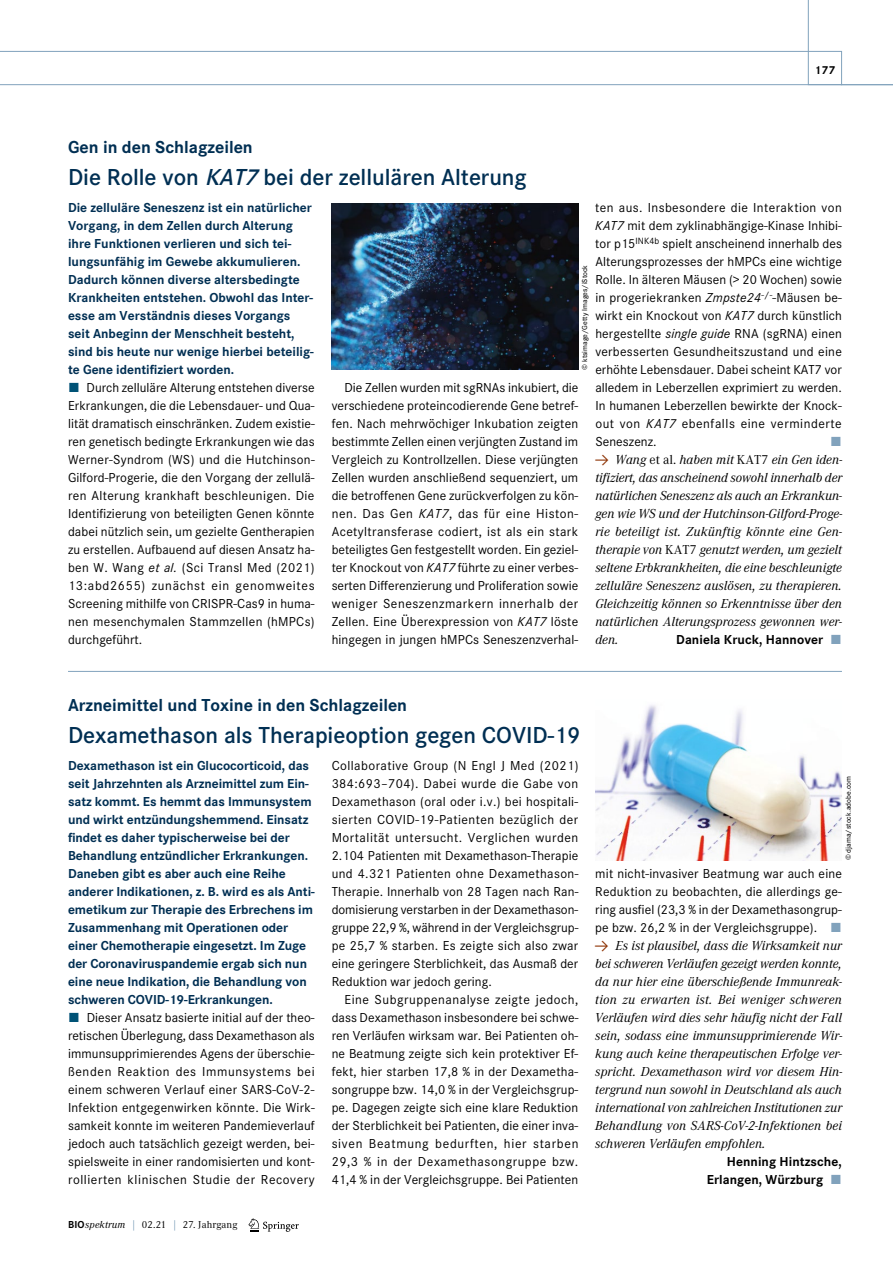
<style>
.page{position:relative;width:893px;height:1263px;background:#fff}
.page>*{position:absolute;margin:0;border:0;box-sizing:border-box;transform-origin:0 0}
.t1{font:600 24px "Corporate S";letter-spacing:-.005em;color:#002f53}
.t2{font:700 18px "Corporate S";color:#002f53}
.t3{font:13.5px/18px "Corporate S";letter-spacing:.005em;color:#000;text-align:justify}
.t4{font:700 13.5px/18px "Corporate S";letter-spacing:-.005em;color:#002f53}
.t5{font:italic 13.5px/18px "Corporate A";letter-spacing:.01em;color:#000;text-align:justify}
.t6{font:700 13.5px/18px "Corporate S";letter-spacing:.005em;color:#000;text-align:right}
.t7{font:13.5px "The Sans Expert";color:#81a2bc}
.t8{font:700 12px "Corporate S";color:#000}
.t9{font:10.5px "Corporate A";letter-spacing:.015em;color:#000}
.t10{font:500 7.5px "Corporate S";letter-spacing:.005em;color:#000}
.s1{font-style:italic}
.s2{font-weight:700;color:#002f53}
.s3{font-family:"The Sans Expert";color:#005276}
.s4{font-family:"The Sans Expert";font-style:normal;color:#8c3000}
.s5{font-style:normal}
.s6{font-family:"The Sans Expert";font-weight:400;color:#81a2bc}
.s7{font-family:"The Sans Expert";font-weight:400;color:#005276}
.s8{font-weight:400;color:#000}
.s9{font-family:"Corporate S";font-weight:700}
.s10{color:#628caa}
.s11{font-family:"The Sans Expert";color:#81a2bc}
</style>
<div class="page">
<svg style="left:248px;top:1218px;width:51px;height:14px"></svg>
<img style="left:332px;top:203px;width:246px;height:167px">
<img style="left:595px;top:705px;width:247px;height:155px">
<hr style="left:68px;top:671px;width:774px;height:1px;background:#81a2bc">
<svg style="left:0;top:0;width:893px;height:85px"></svg>
<h2 class="t2" style="left:68px;top:137px;width:186px">Gen in den Schlagzeilen</h2>
<h1 class="t1" style="left:68px;top:163px;width:460px">Die Rolle von <span class="s1">KAT7</span> bei der zellulären Alterung</h1>
<p class="t8" style="left:814px;top:63px;width:22px">177</p>
<p class="t3" style="left:68px;top:199px;width:248px;text-align:left"><span class="s2">Die zelluläre Seneszenz ist ein natürlicher Vorgang, in dem Zellen durch Alterung ihre Funktionen verlieren und sich tei&shy;lungsunfähig im Gewebe akkumulieren.<br>Dadurch können diverse altersbedingte Krankheiten entstehen. Obwohl das Inter&shy;esse am Verständnis dieses Vorgangs seit Anbeginn der Menschheit besteht, sind bis heute nur wenige hierbei beteilig&shy;te Gene identifiziert worden.<br></span><span class="s3">ó</span> Durch zelluläre Alterung entstehen diverse Erkrankungen, die die Lebensdauer- und Qua&shy;lität dramatisch einschränken. Zudem existie&shy;ren genetisch bedingte Erkrankungen wie das Werner-Syndrom (WS) und die Hutchinson-Gilford-Progerie, die den Vorgang der zellulä&shy;ren Alterung krankhaft beschleunigen. Die Identifizierung von beteiligten Genen könnte dabei nützlich sein, um gezielte Gentherapien zu erstellen. Aufbauend auf diesen Ansatz ha&shy;ben W. Wang <span class="s1">et al.</span> (Sci Transl Med (2021)<br>13:abd2655) zunächst ein genomweites Screening mithilfe von CRISPR-Cas9 in huma&shy;nen mesenchymalen Stammzellen (hMPCs) durchgeführt.</p>
<p class="t3" style="left:595px;top:198px;width:248px">ten aus. Insbesondere die Interaktion von <span class="s1">KAT7</span> mit dem zyklinabhängige-Kinase Inhibi&shy;tor p15<sup>INK4b</sup> spielt anscheinend innerhalb des Alterungsprozesses der hMPCs eine wichtige Rolle. In älteren Mäusen (&gt; 20 Wochen) sowie in progeriekranken <span class="s1">Zmpste24</span><sup>-/-</sup>-Mäusen be&shy;wirkt ein Knockout von <span class="s1">KAT7</span> durch künstlich hergestellte <span class="s1">single guide</span> RNA (sgRNA) einen verbesserten Gesundheitszustand und eine erhöhte Lebensdauer. Dabei scheint KAT7 vor alledem in Leberzellen exprimiert zu werden.<br>In humanen Leberzellen bewirkte der Knock&shy;out von <span class="s1">KAT7</span> ebenfalls eine verminderte Seneszenz.</p>
<p class="t10" style="left:580px;top:370px;width:107px;rotate:-90deg">© ktsimage/Getty Images/iStock</p>
<p class="t3" style="left:332px;top:379px;width:248px;text-indent:13px">Die Zellen wurden mit sgRNAs inkubiert, die verschiedene proteincodierende Gene betref&shy;fen. Nach mehrwöchiger Inkubation zeigten bestimmte Zellen einen verjüngten Zustand im Vergleich zu Kontrollzellen. Diese verjüngten Zellen wurden anschließend sequenziert, um die betroffenen Gene zurückverfolgen zu kön&shy;nen. Das Gen <span class="s1">KAT7</span>, das für eine Histon-Acetyltransferase codiert, ist als ein stark beteiligtes Gen festgestellt worden. Ein geziel&shy;ter Knockout von <span class="s1">KAT7</span> führte zu einer verbes&shy;serten Differenzierung und Proliferation sowie weniger Seneszenzmarkern innerhalb der Zellen. Eine Überexpression von <span class="s1">KAT7</span> löste hingegen in jungen hMPCs Seneszenzverhal-</p>
<p class="t7" style="left:830px;top:430px;width:13px">ó</p>
<p class="t5" style="left:595px;top:451px;width:248px"><span class="s4">Y</span> Wang <span class="s5">et al.</span> haben mit <span class="s5">KAT7</span> ein Gen iden&shy;tifiziert, das anscheinend sowohl innerhalb der natürlichen Seneszenz als auch an Erkrankun&shy;gen wie WS und der Hutchinson-Gilford-Proge&shy;rie beteiligt ist. Zukünftig könnte eine Gen&shy;therapie von <span class="s5">KAT7</span> genutzt werden, um gezielt seltene Erbkrankheiten, die eine beschleunigte zelluläre Seneszenz auslösen, zu therapieren.<br>Gleichzeitig können so Erkenntnisse über den natürlichen Alterungsprozess gewonnen wer&shy;den.</p>
<p class="t6" style="left:676px;top:631px;width:167px">Daniela Kruck, Hannover <span class="s6">ó</span></p>
<h2 class="t2" style="left:68px;top:695px;width:341px">Arzneimittel und Toxine in den Schlagzeilen</h2>
<h1 class="t1" style="left:68px;top:721px;width:514px">Dexamethason als Therapieoption gegen COVID-19</h1>
<p class="t4" style="left:68px;top:757px;width:248px">Dexamethason ist ein Glucocorticoid, das seit Jahrzehnten als Arzneimittel zum Ein&shy;satz kommt. Es hemmt das Immunsystem und wirkt entzündungshemmend. Einsatz findet es daher typischerweise bei der Behandlung entzündlicher Erkrankungen.<br>Daneben gibt es aber auch eine Reihe anderer Indikationen, z. B. wird es als Anti&shy;emetikum zur Therapie des Erbrechens im Zusammenhang mit Operationen oder einer Chemotherapie eingesetzt. Im Zuge der Coronaviruspandemie ergab sich nun eine neue Indikation, die Behandlung von schweren COVID-19-Erkrankungen.<br><span class="s7">ó</span> <span class="s8">Dieser Ansatz basierte initial auf der theo&shy;retischen Überlegung, dass Dexamethason als immunsupprimierendes Agens der überschie&shy;ßenden Reaktion des Immunsystems bei einem schweren Verlauf einer SARS-CoV-2- Infektion entgegenwirken könnte. Die Wirk&shy;samkeit konnte im weiteren Pandemieverlauf jedoch auch tatsächlich gezeigt werden, bei&shy;spielsweite in einer randomisierten und kont&shy;rollierten klinischen Studie der Recovery</span></p>
<p class="t9" style="left:68px;top:1219px;width:171px"><span class="s9">BIO</span><span class="s1">spektrum</span> <span class="s10">|</span> 02.21 <span class="s10">|</span> 27. Jahrgang</p>
<p class="t3" style="left:332px;top:757px;width:248px">Collaborative Group (N Engl J Med (2021)<br>384:693–704). Dabei wurde die Gabe von Dexamethason (oral oder i.v.) bei hospitali&shy;sierten COVID-19-Patienten bezüglich der Mortalität untersucht. Verglichen wurden 2.104 Patienten mit Dexamethason-Therapie und 4.321 Patienten ohne Dexamethason-Therapie. Innerhalb von 28 Tagen nach Ran&shy;domisierung verstarben in der Dexamethason&shy;gruppe 22,9 %, während in der Vergleichsgrup&shy;pe 25,7 % starben. Es zeigte sich also zwar eine geringere Sterblichkeit, das Ausmaß der Reduktion war jedoch gering.</p>
<p class="t3" style="left:332px;top:991px;width:248px;text-indent:13px">Eine Subgruppenanalyse zeigte jedoch, dass Dexamethason insbesondere bei schwe&shy;ren Verläufen wirksam war. Bei Patienten oh&shy;ne Beatmung zeigte sich kein protektiver Ef&shy;fekt, hier starben 17,8 % in der Dexametha&shy;songruppe bzw. 14,0 % in der Vergleichsgrup&shy;pe. Dagegen zeigte sich eine klare Reduktion der Sterblichkeit bei Patienten, die einer inva&shy;siven Beatmung bedurften, hier starben 29,3 % in der Dexamethasongruppe bzw.<br>41,4 % in der Vergleichsgruppe. Bei Patienten</p>
<p class="t10" style="left:844px;top:860px;width:86px;rotate:-90deg">© djama/stock.adobe.com</p>
<p class="t3" style="left:595px;top:865px;width:248px">mit nicht-invasiver Beatmung war auch eine Reduktion zu beobachten, die allerdings ge&shy;ring ausfiel (23,3 % in der Dexamethasongrup&shy;pe bzw. 26,2 % in der Vergleichsgruppe). <span class="s11">ó</span></p>
<p class="t5" style="left:595px;top:937px;width:248px"><span class="s4">Y</span> Es ist plausibel, dass die Wirksamkeit nur bei schweren Verläufen gezeigt werden konnte, da nur hier eine überschießende Immunreak&shy;tion zu erwarten ist. Bei weniger schweren Verläufen wird dies sehr häufig nicht der Fall sein, sodass eine immunsupprimierende Wir&shy;kung auch keine therapeutischen Erfolge ver&shy;spricht. Dexamethason wird vor diesem Hin&shy;tergrund nun sowohl in Deutschland als auch international von zahlreichen Institutionen zur Behandlung von SARS-CoV-2-Infektionen bei schweren Verläufen empfohlen.</p>
<p class="t6" style="left:707px;top:1153px;width:137px">Henning Hintzsche,<br>Erlangen, -Würzburg <span class="s6">ó</span></p>
</div>
